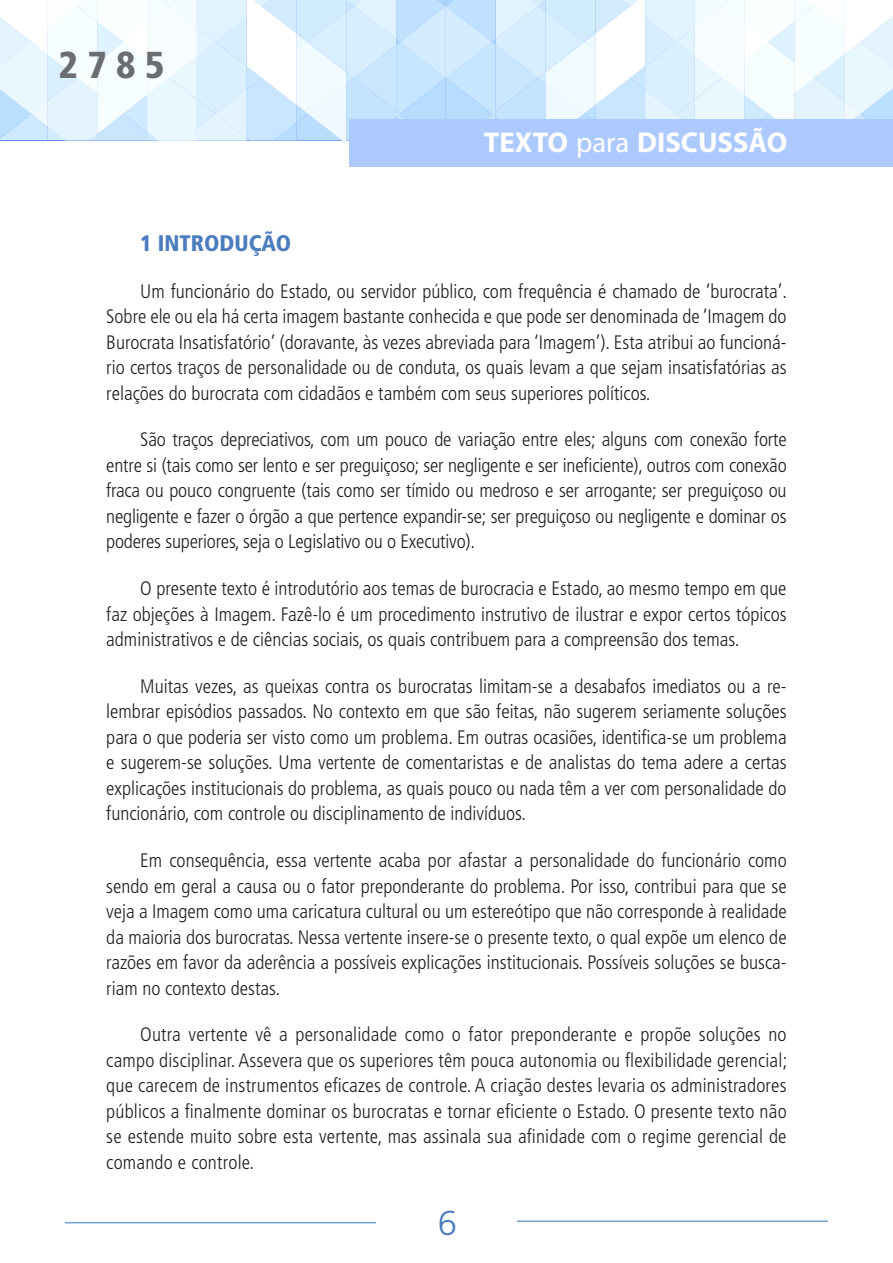
<style>
.page{position:relative;width:893px;height:1263px;background:#fff}
.page>*{position:absolute;margin:0;border:0;box-sizing:border-box;transform-origin:0 0}
.t1{font:900 condensed 37.5px "Frutiger LT Pro";color:#6c6d70}
.t2{font:300 34.5px "Frutiger LT Pro";color:#4b7cbe}
.t3{font:700 28.65px "Myriad Pro";color:#fff}
.titulo_1{font:900 condensed 22.5px "Frutiger LT Pro";color:#4b7cbe}
.texto_corrido{font:300 condensed 19.5px/25.5px "Frutiger LT Pro";color:#231f20;text-align:justify}
.s1{font-weight:400}
</style>
<div class="page">
<svg style="left:0;top:0;width:893px;height:140px"></svg>
<div style="left:349px;top:119px;width:544px;height:48px;background:#accaff"></div>
<hr style="left:517px;top:1220px;width:311px;height:2px;background:#6fa5d9">
<hr style="left:65px;top:1222px;width:311px;height:1px;background:#6fa5d9">
<h1 class="t1" style="left:58px;top:42px;width:108px">2785</h1>
<h3 class="t3" style="left:484px;top:124px;width:305px">TEXTO <span class="s1">para</span> DISCUSSÃO</h3>
<p class="titulo_1" style="left:140px;top:229px;width:152px">1 INTRODUÇÃO</p>
<p class="texto_corrido" style="left:106px;top:278px;width:682px;text-indent:34px">Um funcionário do Estado, ou servidor público, com frequência é chamado de ‘burocrata’.<br>Sobre ele ou ela há certa imagem bastante conhecida e que pode ser denominada de ‘Imagem do Burocrata Insatisfatório’ (doravante, às vezes abreviada para ‘Imagem’). Esta atribui ao funcioná&shy;rio certos traços de personalidade ou de conduta, os quais levam a que sejam insatisfatórias as relações do burocrata com cidadãos e também com seus superiores políticos.</p>
<p class="texto_corrido" style="left:106px;top:427px;width:682px;text-indent:34px">São traços depreciativos, com um pouco de variação entre eles; alguns com conexão forte entre si (tais como ser lento e ser preguiçoso; ser negligente e ser ineficiente), outros com conexão fraca ou pouco congruente (tais como ser tímido ou medroso e ser arrogante; ser preguiçoso ou negligente e fazer o órgão a que pertence expandir-se; ser preguiçoso ou negligente e dominar os poderes superiores, seja o Legislativo ou o Executivo).</p>
<p class="texto_corrido" style="left:106px;top:576px;width:682px;text-indent:34px">O presente texto é introdutório aos temas de burocracia e Estado, ao mesmo tempo em que faz objeções à Imagem. Fazê-lo é um procedimento instrutivo de ilustrar e expor certos tópicos administrativos e de ciências sociais, os quais contribuem para a compreensão dos temas.</p>
<p class="texto_corrido" style="left:106px;top:674px;width:682px;text-indent:34px">Muitas vezes, as queixas contra os burocratas limitam-se a desabafos imediatos ou a re&shy;lembrar episódios passados. No contexto em que são feitas, não sugerem seriamente soluções para o que poderia ser visto como um problema. Em outras ocasiões, identifica-se um problema e sugerem-se soluções. Uma vertente de comentaristas e de analistas do tema adere a certas explicações institucionais do problema, as quais pouco ou nada têm a ver com personalidade do funcionário, com controle ou disciplinamento de indivíduos.</p>
<p class="texto_corrido" style="left:106px;top:848px;width:682px;text-indent:34px">Em consequência, essa vertente acaba por afastar a personalidade do funcionário como sendo em geral a causa ou o fator preponderante do problema. Por isso, contribui para que se veja a Imagem como uma caricatura cultural ou um estereótipo que não corresponde à realidade da maioria dos burocratas. Nessa vertente insere-se o presente texto, o qual expõe um elenco de razões em favor da aderência a possíveis explicações institucionais. Possíveis soluções se busca&shy;riam no contexto destas.</p>
<p class="texto_corrido" style="left:106px;top:1022px;width:682px;text-indent:34px">Outra vertente vê a personalidade como o fator preponderante e propõe soluções no campo disciplinar. Assevera que os superiores têm pouca autonomia ou flexibilidade gerencial; que carecem de instrumentos eficazes de controle. A criação destes levaria os administradores públicos a finalmente dominar os burocratas e tornar eficiente o Estado. O presente texto não se estende muito sobre esta vertente, mas assinala sua afinidade com o regime gerencial de comando e controle.</p>
<h2 class="t2" style="left:438px;top:1203px;width:21px">6</h2>
</div>
